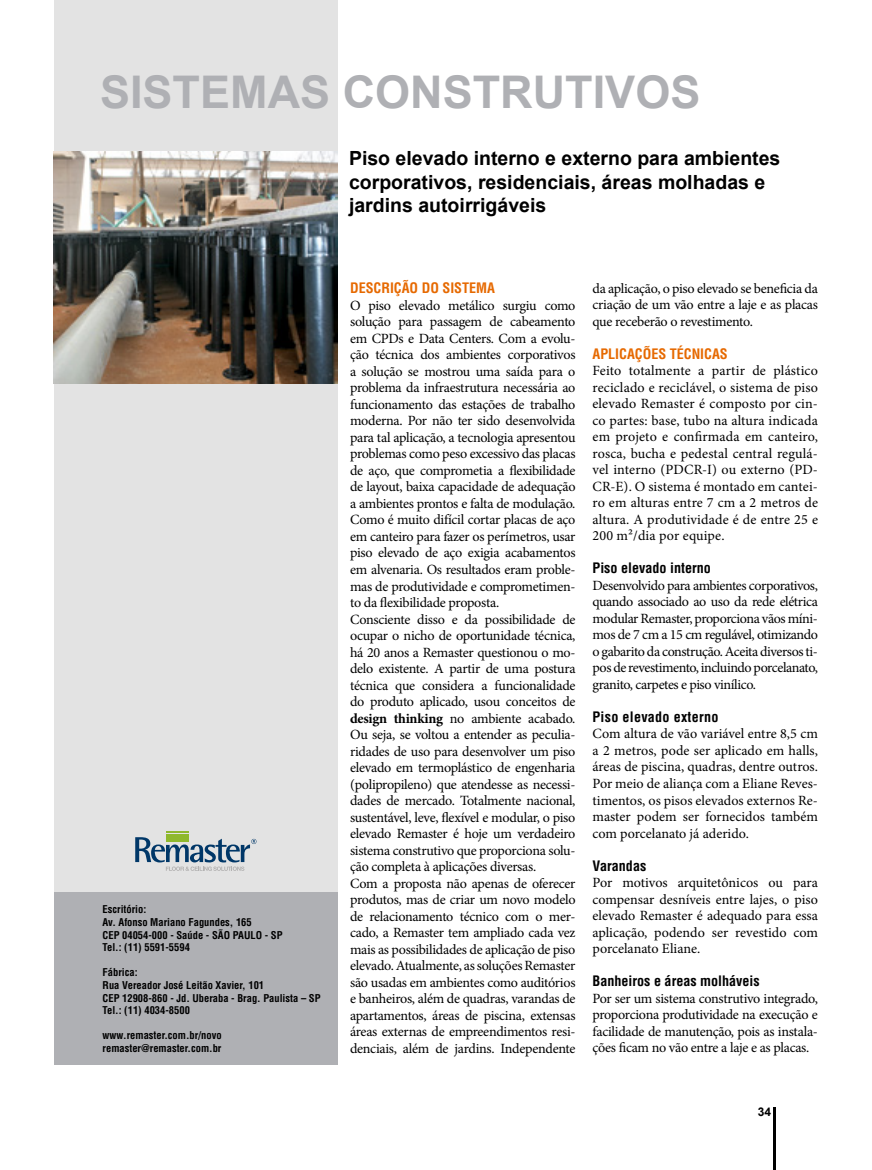
<style>
.page{position:relative;width:872px;height:1170px;background:#fff}
.page>*{position:absolute;margin:0;border:0;box-sizing:border-box;transform-origin:0 0}
.t1{font:700 45px "Arial";color:#afb0b4}
.t2{font:700 19.5px/23.4px "Arial";color:#000}
.t3{font:14.1px/16.5px "Minion Pro";letter-spacing:-.02em;color:#000;text-align:justify}
.t4{font:700 condensed 14.1px "Helvetica";color:#000}
.t5{font:700 condensed 14.1px "Helvetica";color:#e66900}
.t6{font:700 condensed 14.1px "Helvetica";letter-spacing:.02em;color:#000}
.t7{font:700 12px "Arial";color:#000}
.t8{font:700 condensed 10.5px/12.6px "Helvetica";color:#000}
.s1{font-weight:700}
</style>
<div class="page">
<div style="left:54px;top:0;width:283px;height:940px;background:#e3e3e3"></div>
<hr style="left:773px;top:1107px;width:3px;height:62px;background:#000">
<img style="left:54px;top:151px;width:283px;height:232px">
<svg style="left:135px;top:831px;width:121px;height:39px"></svg>
<div style="left:54px;top:892px;width:284px;height:172px;background:#afb0b4"></div>
<h1 class="t1" style="left:100px;top:61px;width:602px">SISTEMAS CONSTRUTIVOS</h1>
<p class="t8" style="left:103px;top:903px;width:181px">Escritório:<br>Av. Afonso Mariano Fagundes, 165<br>CEP 04054-000 - Saúde - SÃO PAULO - SP<br>Tel.: (11) 5591-5594</p>
<p class="t8" style="left:103px;top:966px;width:219px">Fábrica:<br>Rua Vereador José Leitão Xavier, 101<br>CEP 12908-860 - Jd. Uberaba - Brag. Paulista – SP<br>Tel.: (11) 4034-8500</p>
<p class="t8" style="left:103px;top:1029px;width:120px">www.remaster.com.br/novo remaster@remaster.com.br</p>
<h2 class="t2" style="left:349px;top:147px;width:433px">Piso elevado interno e externo para ambientes corporativos, residenciais, áreas molhadas e jardins autoirrigáveis</h2>
<p class="t5" style="left:350px;top:279px;width:146px">DESCRIÇÃO DO SISTEMA</p>
<p class="t3" style="left:350px;top:297px;width:227px;text-align:left">O piso elevado metálico surgiu como solução para passagem de cabeamento em CPDs e Data Centers. Com a evolu&shy;ção técnica dos ambientes corporativos a solução se mostrou uma saída para o problema da infraestrutura necessária ao funcionamento das estações de trabalho moderna. Por não ter sido desenvolvida para tal aplicação, a tecnologia apresentou problemas como peso excessivo das placas de aço, que comprometia a flexibilidade de layout, baixa capacidade de adequação a ambientes prontos e falta de modulação.<br>Como é muito difícil cortar placas de aço em canteiro para fazer os perímetros, usar piso elevado de aço exigia acabamentos em alvenaria. Os resultados eram proble&shy;mas de produtividade e comprometimen&shy;to da flexibilidade proposta.<br>Consciente disso e da possibilidade de ocupar o nicho de oportunidade técnica, há 20 anos a Remaster questionou o mo&shy;delo existente. A partir de uma postura técnica que considera a funcionalidade do produto aplicado, usou conceitos de <span class="s1">design thinking</span> no ambiente acabado.<br>Ou seja, se voltou a entender as peculia&shy;ridades de uso para desenvolver um piso elevado em termoplástico de engenharia (polipropileno) que atendesse as necessi&shy;dades de mercado. Totalmente nacional, sustentável, leve, flexível e modular, o piso elevado Remaster é hoje um verdadeiro sistema construtivo que proporciona solu&shy;ção completa à aplicações diversas.<br>Com a proposta não apenas de oferecer produtos, mas de criar um novo modelo de relacionamento técnico com o mer&shy;cado, a Remaster tem ampliado cada vez mais as possibilidades de aplicação de piso elevado. Atualmente, as soluções Remaster são usadas em ambientes como auditórios e banheiros, além de quadras, varandas de apartamentos, áreas de piscina, extensas áreas externas de empreendimentos resi&shy;denciais, além de jardins. Independente</p>
<p class="t3" style="left:592px;top:280px;width:227px">da aplicação, o piso elevado se beneficia da criação de um vão entre a laje e as placas que receberão o revestimento.</p>
<p class="t5" style="left:592px;top:345px;width:137px">APLICAÇÕES TÉCNICAS</p>
<p class="t3" style="left:592px;top:362px;width:227px">Feito totalmente a partir de plástico reciclado e reciclável, o sistema de piso elevado Remaster é composto por cin&shy;co partes: base, tubo na altura indicada em projeto e confirmada em canteiro, rosca, bucha e pedestal central regulá&shy;vel interno (PDCR-I) ou externo (PD-CR-E). O sistema é montado em cantei&shy;ro em alturas entre 7 cm a 2 metros de altura. A produtividade é de entre 25 e 200 m²/dia por equipe.</p>
<p class="t4" style="left:592px;top:559px;width:120px">Piso elevado interno</p>
<p class="t3" style="left:592px;top:577px;width:227px">Desenvolvido para ambientes corporativos, quando associado ao uso da rede elétrica modular Remaster, proporciona vãos míni&shy;mos de 7 cm a 15 cm regulável, otimizando o gabarito da construção. Aceita diversos ti&shy;pos de revestimento, incluindo porcelanato, granito, carpetes e piso vinílico.</p>
<p class="t6" style="left:592px;top:708px;width:127px">Piso elevado externo</p>
<p class="t3" style="left:592px;top:725px;width:227px">Com altura de vão variável entre 8,5 cm a 2 metros, pode ser aplicado em halls, áreas de piscina, quadras, dentre outros.<br>Por meio de aliança com a Eliane Reves&shy;timentos, os pisos elevados externos Re&shy;master podem ser fornecidos também com porcelanato já aderido.</p>
<p class="t4" style="left:592px;top:856px;width:55px">Varandas</p>
<p class="t3" style="left:592px;top:874px;width:227px">Por motivos arquitetônicos ou para compensar desníveis entre lajes, o piso elevado Remaster é adequado para essa aplicação, podendo ser revestido com porcelanato Eliane.</p>
<p class="t4" style="left:592px;top:972px;width:169px">Banheiros e áreas molháveis</p>
<p class="t3" style="left:592px;top:989px;width:227px">Por ser um sistema construtivo integrado, proporciona produtividade na execução e facilidade de manutenção, pois as instala&shy;ções ficam no vão entre a laje e as placas.</p>
<p class="t7" style="left:757px;top:1103px;width:15px">34</p>
</div>
